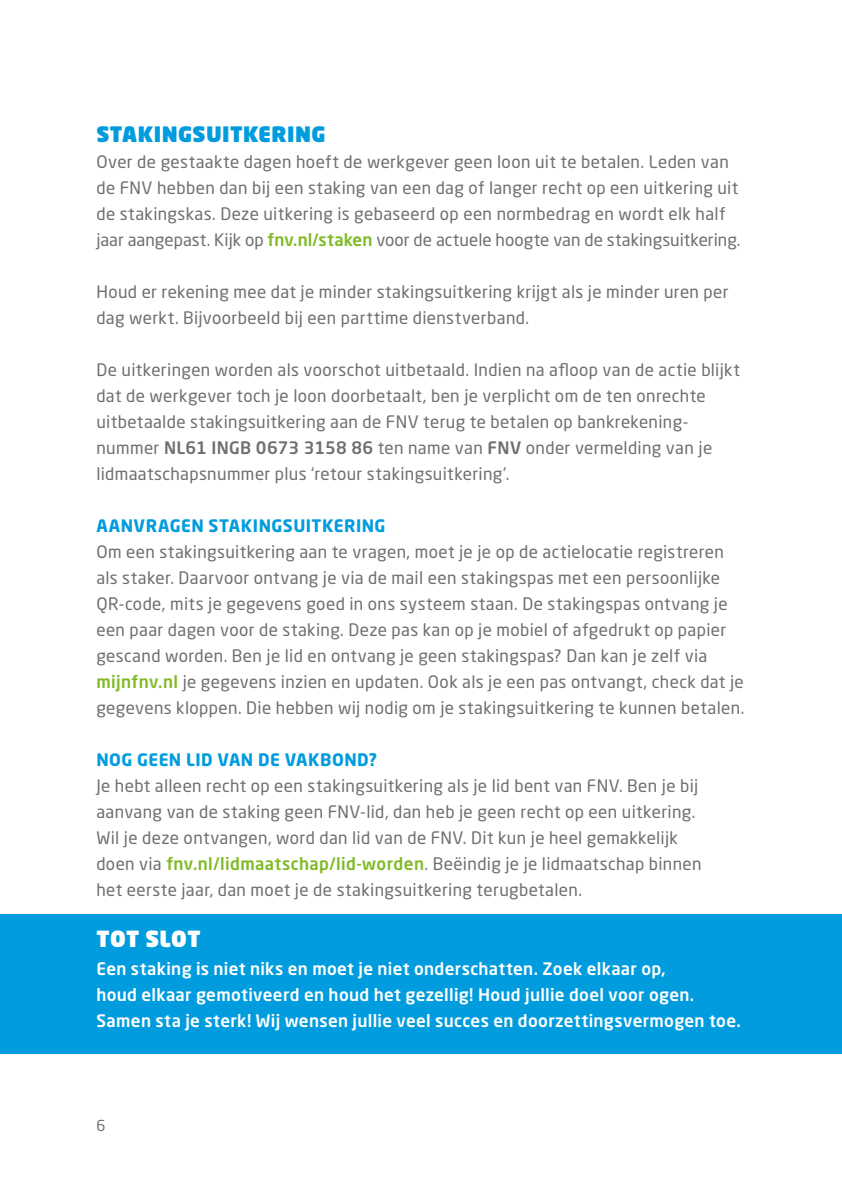
<style>
.page{position:relative;width:842px;height:1191px;background:#fff}
.page>*{position:absolute;margin:0;border:0;box-sizing:border-box;transform-origin:0 0}
.t1{font:900 22px "Neo Sans Pro";letter-spacing:.02em;color:#fff}
.t2{font:900 21px "Neo Sans Pro";letter-spacing:.02em;color:#009cde}
.t3{font:17px/26px "Neo Sans Pro";letter-spacing:.02em;color:#6f6f6e}
.t4{font:500 17px/26px "Neo Sans Pro";letter-spacing:.02em;color:#fff}
.t5{font:700 17px "Neo Sans Pro";letter-spacing:.025em;color:#009cde}
.t6{font:15px "Neo Sans Pro";color:#6f6f6e}
.s1{font-weight:500;color:#7fba25}
.s2{font-weight:500}
</style>
<div class="page">
<hr style="left:841px;top:0;width:1px;height:1191px;background:#009cde">
<div style="left:0;top:914px;width:842px;height:51px;background:#009cde"></div>
<div style="left:0;top:950px;width:842px;height:103px;background:#009cde"></div>
<p class="t2" style="left:96px;top:120px;width:231px">STAKINGSUITKERING</p>
<p class="t3" style="left:96px;top:149px;width:646px">Over de gestaakte dagen hoeft de werkgever geen loon uit te betalen. Leden van de FNV hebben dan bij een staking van een dag of langer recht op een uitkering uit de stakingskas. Deze uitkering is gebaseerd op een normbedrag en wordt elk half jaar aangepast. Kijk op <span class="s1">fnv.nl/staken</span> voor de actuele hoogte van de stakingsuitkering.</p>
<p class="t3" style="left:96px;top:279px;width:634px">Houd er rekening mee dat je minder stakingsuitkering krijgt als je minder uren per dag werkt. Bijvoorbeeld bij een parttime dienstverband.</p>
<p class="t3" style="left:96px;top:357px;width:645px">De uitkeringen worden als voorschot uitbetaald. Indien na afloop van de actie blijkt dat de werkgever toch je loon doorbetaalt, ben je verplicht om de ten onrechte uitbetaalde stakingsuitkering aan de FNV terug te betalen op bankrekening&shy;nummer <span class="s2">NL61 INGB 0673 3158 86</span> ten name van <span class="s2">FNV</span> onder vermelding van je lidmaatschapsnummer plus ‘retour stakingsuitkering’.</p>
<p class="t5" style="left:96px;top:515px;width:291px">AANVRAGEN STAKINGSUITKERING</p>
<p class="t3" style="left:96px;top:539px;width:649px">Om een stakingsuitkering aan te vragen, moet je je op de actielocatie registreren als staker. Daarvoor ontvang je via de mail een stakingspas met een persoonlijke QR-code, mits je gegevens goed in ons systeem staan. De stakingspas ontvang je een paar dagen voor de staking. Deze pas kan op je mobiel of afgedrukt op papier gescand worden. Ben je lid en ontvang je geen stakingspas? Dan kan je zelf via <span class="s1">mijnfnv.nl</span> je gegevens inzien en updaten. Ook als je een pas ontvangt, check dat je gegevens kloppen. Die hebben wij nodig om je stakingsuitkering te kunnen betalen.</p>
<p class="t5" style="left:96px;top:749px;width:282px">NOG GEEN LID VAN DE VAKBOND?</p>
<p class="t3" style="left:96px;top:773px;width:607px">Je hebt alleen recht op een stakingsuitkering als je lid bent van FNV. Ben je bij aanvang van de staking geen FNV-lid, dan heb je geen recht op een uitkering.<br>Wil je deze ontvangen, word dan lid van de FNV. Dit kun je heel gemakkelijk doen via <span class="s1">fnv.nl/lidmaatschap/lid-worden</span>. Beëindig je je lidmaatschap binnen het eerste jaar, dan moet je de stakingsuitkering terugbetalen.</p>
<p class="t1" style="left:96px;top:923px;width:106px">TOT SLOT</p>
<p class="t4" style="left:96px;top:955px;width:646px">Een staking is niet niks en moet je niet onderschatten. Zoek elkaar op,<br>houd elkaar gemotiveerd en houd het gezellig! Houd jullie doel voor ogen.<br>Samen sta je sterk! Wij wensen jullie veel succes en doorzettingsvermogen toe.</p>
<p class="t6" style="left:96px;top:1116px;width:11px">6</p>
</div>
